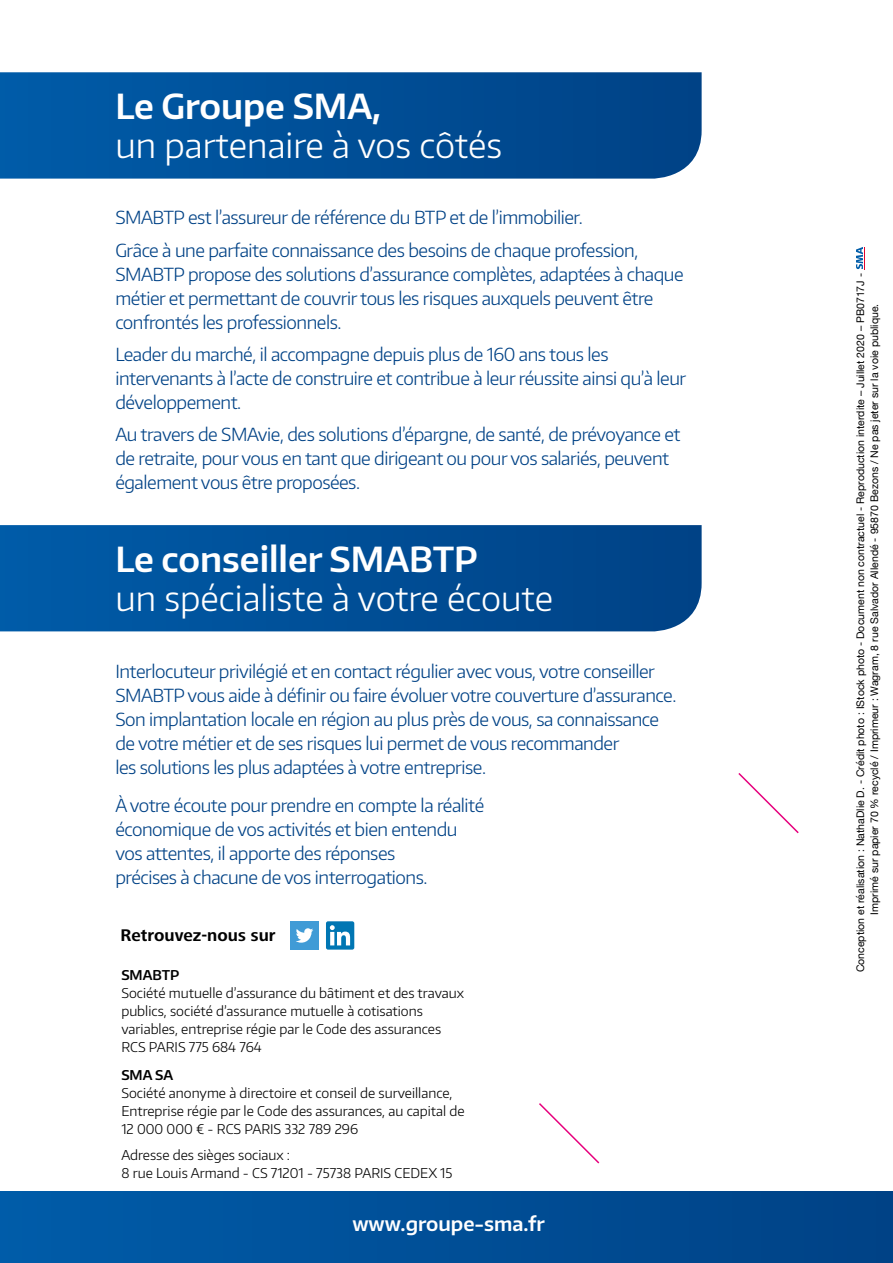
<style>
.page{position:relative;width:893px;height:1263px;background:#fff}
.page>*{position:absolute;margin:0;border:0;box-sizing:border-box;transform-origin:0 0}
.t1{font:300 34.5px "Encode Sans Normal";color:#fff}
.t2{font:600 34.5px "Encode Sans Normal";color:#fff}
.t3{font:600 19.5px "Encode Sans Normal";color:#fff}
.t4{font:300 18px/24px "Encode Sans Normal";letter-spacing:-.025em;color:#004286}
.t5{font:700 17.4px "Frutiger Next LT";color:#000}
.t6{font:300 13.5px/18px "Encode Sans Normal";color:#000}
.t7{font:600 13.5px "Encode Sans Normal";color:#000}
.t8{font:10.5px/14.1px "Helvetica Neue";color:#000}
</style>
<div class="page">
<svg style="left:0;top:72px;width:702px;height:107px;background:#025098"></svg>
<svg style="left:0;top:525px;width:702px;height:106px;background:#004f97"></svg>
<svg style="left:856px;top:247px;width:9px;height:22px"></svg>
<div style="left:326px;top:921px;width:28px;height:29px;background:#0076b3;border-radius:2px"></div>
<svg style="left:330px;top:925px;width:20px;height:20px"></svg>
<div style="left:290px;top:921px;width:29px;height:29px;background:#409bd6"></div>
<svg style="left:296px;top:928px;width:17px;height:15px"></svg>
<div style="left:0;top:1192px;width:893px;height:71px;background:linear-gradient(to right,#005ca9,#004285)"></div>
<svg style="left:539px;top:1103px;width:61px;height:61px"></svg>
<svg style="left:738px;top:773px;width:61px;height:61px"></svg>
<h1 class="t2" style="left:115px;top:83px;width:267px">Le Groupe SMA,</h1>
<h1 class="t1" style="left:115px;top:122px;width:388px">un partenaire à vos côtés</h1>
<p class="t4" style="left:115px;top:201px;width:524px;line-height:32.1px">SMABTP est l’assureur de référence du BTP et de l’immobilier.<br>Grâce à une parfaite connaissance des besoins de chaque profession,</p>
<p class="t4" style="left:115px;top:261px;width:570px">SMABTP propose des solutions d’assurance complètes, adaptées à chaque métier et permettant de couvrir tous les risques auxquels peuvent être confrontés les professionnels.</p>
<p class="t4" style="left:115px;top:341px;width:572px">Leader du marché, il accompagne depuis plus de 160 ans tous les intervenants à l’acte de construire et contribue à leur réussite ainsi qu’à leur développement.</p>
<p class="t4" style="left:115px;top:421px;width:567px">Au travers de SMAvie, des solutions d’épargne, de santé, de prévoyance et de retraite, pour vous en tant que dirigeant ou pour vos salariés, peuvent également vous être proposées.</p>
<h1 class="t2" style="left:115px;top:537px;width:364px">Le conseiller SMABTP</h1>
<h1 class="t1" style="left:115px;top:575px;width:439px">un spécialiste à votre écoute</h1>
<p class="t4" style="left:115px;top:658px;width:563px">Interlocuteur privilégié et en contact régulier avec vous, votre conseiller SMABTP vous aide à définir ou faire évoluer votre couverture d’assurance.<br>Son implantation locale en région au plus près de vous, sa connaissance de votre métier et de ses risques lui permet de vous recommander<br>les solutions les plus adaptées à votre entreprise.</p>
<p class="t4" style="left:115px;top:793px;width:370px">À votre écoute pour prendre en compte la réalité économique de vos activités et bien entendu vos attentes, il apporte des réponses<br>précises à chacune de vos interrogations.</p>
<p class="t5" style="left:121px;top:925px;width:157px">Retrouvez-nous sur</p>
<p class="t7" style="left:121px;top:966px;width:59px">SMABTP</p>
<p class="t6" style="left:121px;top:984px;width:344px">Société mutuelle d’assurance du bâtiment et des travaux publics, société d’assurance mutuelle à cotisations variables, entreprise régie par le Code des assurances RCS PARIS 775 684 764</p>
<p class="t7" style="left:121px;top:1066px;width:53px">SMA SA</p>
<p class="t6" style="left:121px;top:1083px;width:345px">Société anonyme à directoire et conseil de surveillance,<br>Entreprise régie par le Code des assurances, au capital de<br>12 000 000 € - RCS PARIS 332 789 296</p>
<p class="t6" style="left:121px;top:1146px;width:333px">Adresse des sièges sociaux :<br>8 rue Louis Armand - CS 71201 - 75738 PARIS CEDEX 15</p>
<p class="t3" style="left:352px;top:1211px;width:194px">www.groupe-sma.fr</p>
<p class="t8" style="left:854px;top:915px;width:643px;text-indent:-58px;rotate:-90deg">Conception et réalisation : NathaDlie D. - Crédit photo : IStock photo - Document non contractuel - Reproduction interdite – Juillet 2020 – PB0717J -<br>Imprimé sur papier 70 % recyclé / Imprimeur : Wagram, 8 rue Salvador Allendé - 95870 Bezons / Ne pas jeter sur la voie publique.</p>
</div>
